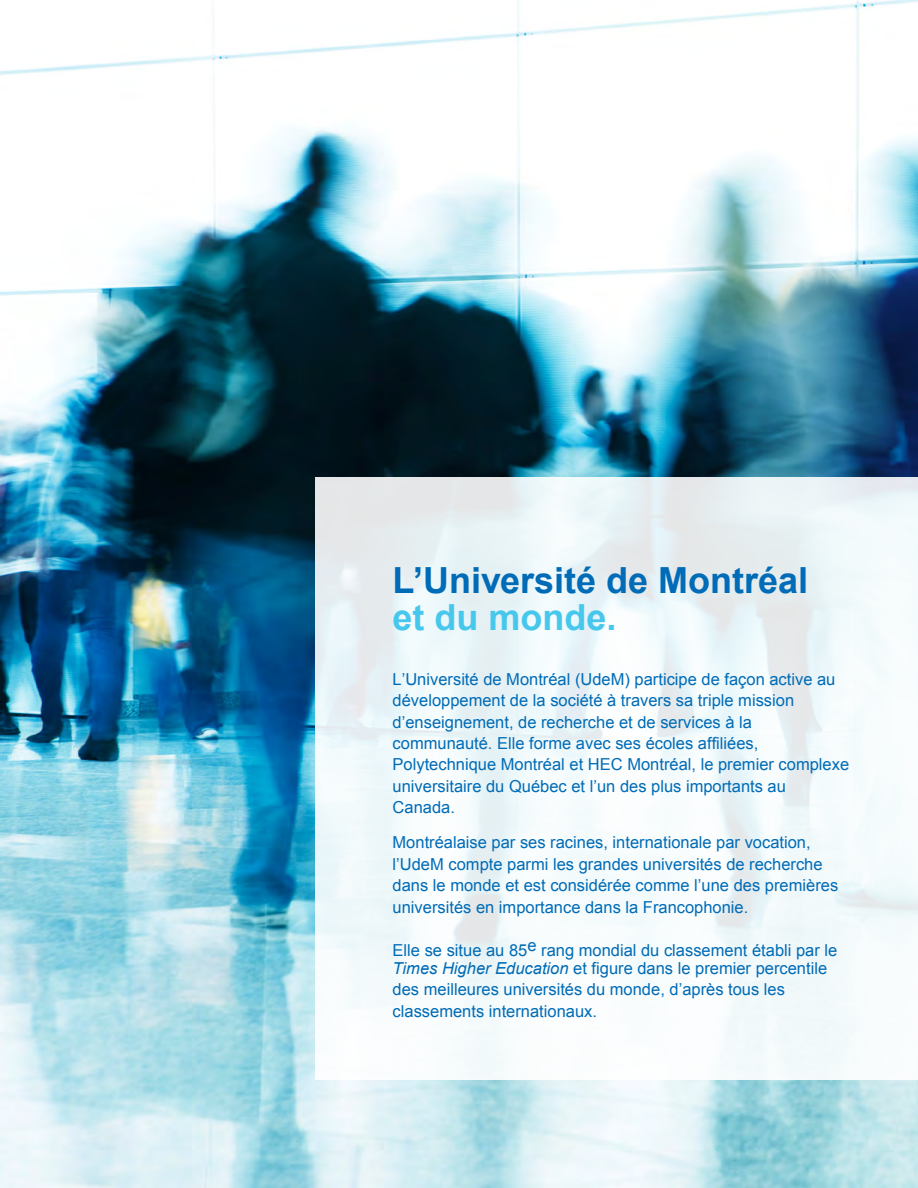
<style>
.page{position:relative;width:918px;height:1188px;background:#fff}
.page>*{position:absolute;margin:0;border:0;box-sizing:border-box;transform-origin:0 0}
.t1{font:700 36px "Arial";color:#006bb6}
.t2{font:700 36px "Arial";color:#48c7ed}
.t3{font:16.5px/21.5px "Arial";color:#006bb6}
.s1{font-style:italic}
</style>
<div class="page">
<img style="left:0;top:0;width:918px;height:1188px">
<svg style="left:315px;top:477px;width:603px;height:603px;fill:#f2fafb"></svg>
<h1 class="t1" style="left:393px;top:556px;width:417px">L’Université de Montréal</h1>
<h1 class="t2" style="left:393px;top:593px;width:226px">et du monde.</h1>
<p class="t3" style="left:393px;top:668px;width:458px">L’Université de Montréal (UdeM) participe de façon active au développement de la société à travers sa triple mission d’enseignement, de recherche et de services à la communauté. Elle forme avec ses écoles affiliées, Polytechnique Montréal et HEC Montréal, le premier complexe universitaire du Québec et l’un des plus importants au Canada.</p>
<p class="t3" style="left:393px;top:832px;width:447px">Montréalaise par ses racines, internationale par vocation, l’UdeM compte parmi les grandes universités de recherche dans le monde et est considérée comme l’une des premières universités en importance dans la Francophonie.</p>
<p class="t3" style="left:393px;top:941px;width:446px;line-height:18px">Elle se situe au 85e rang mondial du classement établi par le<br><span class="s1">Times Higher Education</span> et figure dans le premier percentile</p>
<p class="t3" style="left:393px;top:979px;width:394px">des meilleures universités du monde, d’après tous les classements internationaux.</p>
</div>
